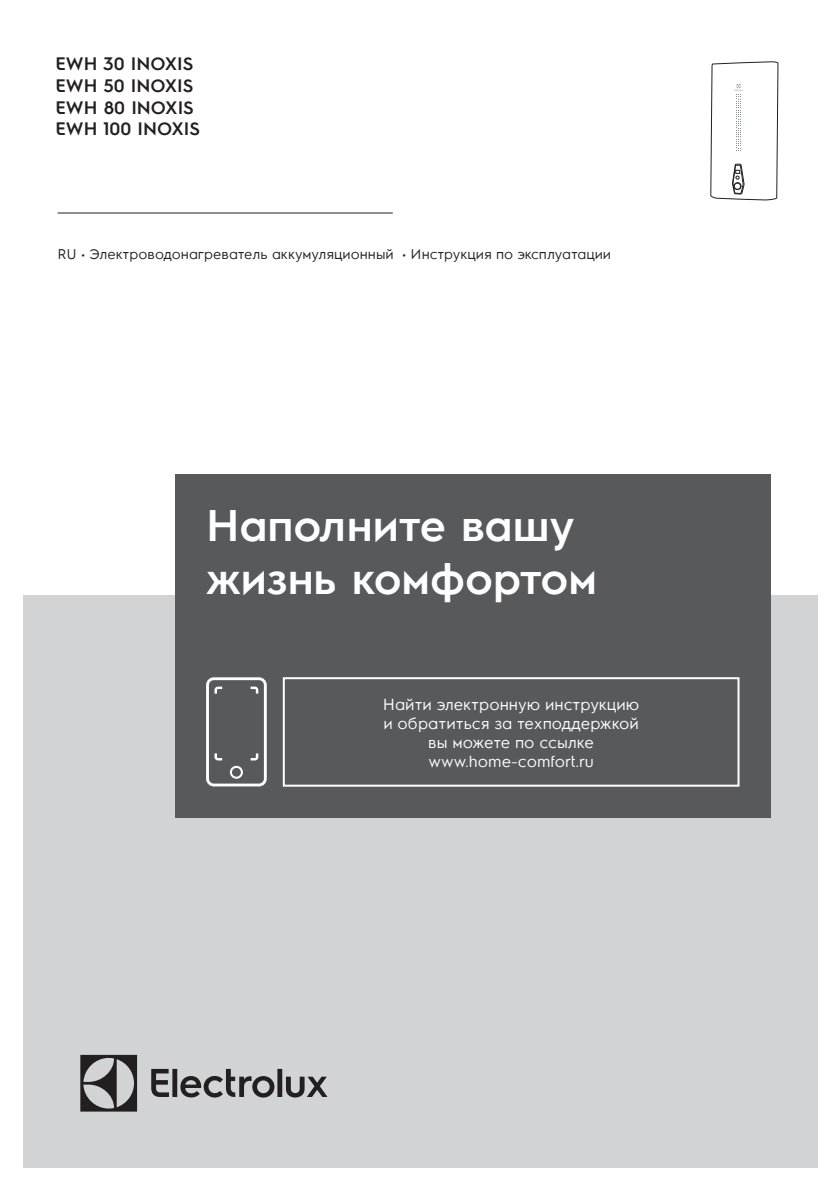
<style>
.page{position:relative;width:840px;height:1191px;background:#fff}
.page>*{position:absolute;margin:0;border:0;box-sizing:border-box;transform-origin:0 0}
.t1{font:600 44px/52.8px "Electrolux Sans C";color:#fff}
.t2{font:600 18px/21.6px "Electrolux Sans C";color:#231f20}
.t3{font:16px/19.2px "Electrolux Sans C";color:#fff;text-align:center}
.t4{font:14px "Electrolux Sans C";color:#231f20}
</style>
<div class="page">
<div style="left:23px;top:595px;width:794px;height:573px;background:#d1d3d4"></div>
<div style="left:175px;top:474px;width:595px;height:343px;background:#58595b"></div>
<div style="left:282px;top:677px;width:457px;height:109px;border:2px solid #fff"></div>
<svg style="left:206px;top:677px;width:60px;height:109px"></svg>
<svg style="left:80px;top:1054px;width:247px;height:57px"></svg>
<hr style="left:58px;top:212px;width:334px;height:1px;background:#231f20">
<svg style="left:710px;top:61px;width:67px;height:139px"></svg>
<p class="t2" style="left:55px;top:53px;width:146px">EWH 30 INOXIS<br>EWH 50 INOXIS<br>EWH 80 INOXIS<br>EWH 100 INOXIS</p>
<p class="t4" style="left:58px;top:244px;width:554px">RU • Электроводонагреватель аккумуляционный • Инструкция по эксплуатации</p>
<h1 class="t1" style="left:206px;top:496px;width:392px">Наполните вашу жизнь комфортом</h1>
<p class="t3" style="left:382px;top:693px;width:258px">Найти электронную инструкцию и обратиться за техподдержкой вы можете по ссылке www.home-comfort.ru</p>
</div>
